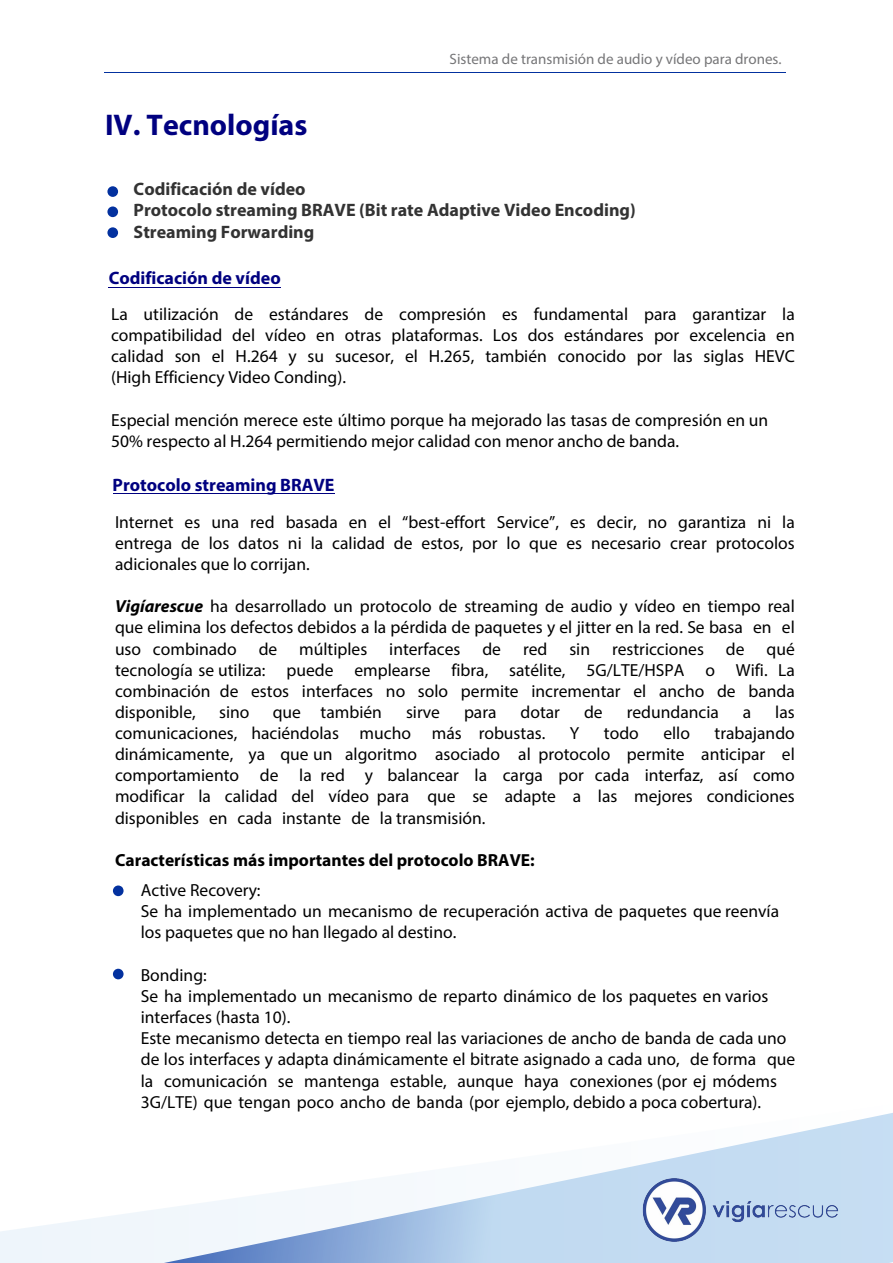
<style>
.page{position:relative;width:893px;height:1263px;background:#fff}
.page>*{position:absolute;margin:0;border:0;box-sizing:border-box;transform-origin:0 0}
.t1{font:700 30px "Myriad Pro";color:#000080}
.t2{font:700 18px "Myriad Pro";color:#333}
.t3{font:700 18px "Myriad Pro";color:#000080}
.t4{font:17.55px/21.1px "Myriad Pro";color:#000;text-align:justify}
.t5{font:700 17.55px "Myriad Pro";color:#000}
.t6{font:15px "Myriad Pro";color:#767678}
.s1{font-weight:400}
.s2{font-weight:700;font-style:italic}
</style>
<div class="page">
<hr style="left:105px;top:72px;width:681px;height:1px;background:#03319f">
<div style="left:107px;top:186px;width:11px;height:11px;background:#03319f;border-radius:50%"></div>
<div style="left:107px;top:206px;width:11px;height:11px;background:#03319f;border-radius:50%"></div>
<div style="left:107px;top:227px;width:11px;height:11px;background:#03319f;border-radius:50%"></div>
<hr style="left:109px;top:287px;width:172px;height:1px;background:#000080">
<hr style="left:113px;top:493px;width:221px;height:1px;background:#000080">
<svg style="left:0;top:1113px;width:893px;height:150px"></svg>
<div style="left:113px;top:885px;width:11px;height:11px;background:#03319f;border-radius:50%"></div>
<div style="left:113px;top:969px;width:11px;height:10px;background:#03319f;border-radius:50%"></div>
<img style="left:636px;top:1172px;width:208px;height:75px">
<h1 class="t1" style="left:105px;top:105px;width:204px">IV. Tecnologías</h1>
<p class="t6" style="left:450px;top:50px;width:333px">Sistema de transmisión de audio y vídeo para drones.</p>
<p class="t2" style="left:110px;top:177px;width:197px"><span class="s1">•</span> Codificación de vídeo</p>
<p class="t2" style="left:110px;top:199px;width:527px"><span class="s1">•</span> Protocolo streaming BRAVE (Bit rate Adaptive Video Encoding)</p>
<p class="t2" style="left:110px;top:220px;width:205px"><span class="s1">•</span> Streaming Forwarding</p>
<p class="t3" style="left:109px;top:266px;width:174px">Codificación de vídeo</p>
<p class="t4" style="left:111px;top:303px;width:685px">La utilización de estándares de compresión es fundamental para garantizar la compatibilidad del vídeo en otras plataformas. Los dos estándares por excelencia en calidad son el H.264 y su sucesor, el H.265, también conocido por las siglas HEVC (High Efficiency Video Conding).</p>
<p class="t4" style="left:111px;top:409px;width:659px">Especial mención merece este último porque ha mejorado las tasas de compresión en un<br>50% respecto al H.264 permitiendo mejor calidad con menor ancho de banda.</p>
<p class="t3" style="left:113px;top:473px;width:223px">Protocolo streaming BRAVE</p>
<p class="t4" style="left:115px;top:511px;width:681px">Internet es una red basada en el “best-effort Service”, es decir, no garantiza ni la entrega de los datos ni la calidad de estos, por lo que es necesario crear protocolos adicionales que lo corrijan.</p>
<p class="t4" style="left:115px;top:596px;width:681px"><span class="s2">Vigíarescue</span> ha desarrollado un protocolo de streaming de audio y vídeo en tiempo real que elimina los defectos debidos a la pérdida de paquetes y el jitter en la red. Se basa en el uso combinado</p>
<p class="t4" style="left:259px;top:638px;width:20px">de</p>
<p class="t4" style="left:299px;top:638px;width:70px">múltiples</p>
<p class="t4" style="left:389px;top:638px;width:73px">interfaces</p>
<p class="t4" style="left:482px;top:638px;width:20px">de</p>
<p class="t4" style="left:523px;top:638px;width:26px">red</p>
<p class="t4" style="left:569px;top:638px;width:22px">sin</p>
<p class="t4" style="left:612px;top:638px;width:93px">restricciones</p>
<p class="t4" style="left:726px;top:638px;width:20px">de</p>
<p class="t4" style="left:115px;top:638px;width:681px;text-indent:651px">qué tecnología se utiliza: puede emplearse fibra, satélite, 5G/LTE/HSPA o Wifi. La combinación de estos interfaces no solo permite incrementar el ancho de banda disponible,</p>
<p class="t4" style="left:219px;top:701px;width:32px">sino</p>
<p class="t4" style="left:273px;top:701px;width:111px">que también</p>
<p class="t4" style="left:406px;top:701px;width:35px">sirve</p>
<p class="t4" style="left:464px;top:701px;width:34px">para</p>
<p class="t4" style="left:521px;top:701px;width:41px">dotar</p>
<p class="t4" style="left:584px;top:701px;width:20px">de</p>
<p class="t4" style="left:627px;top:701px;width:94px">redundancia</p>
<p class="t4" style="left:743px;top:701px;width:10px">a</p>
<p class="t4" style="left:775px;top:701px;width:21px">las</p>
<p class="t4" style="left:115px;top:722px;width:432px">comunicaciones, haciéndolas mucho más robustas.</p>
<p class="t4" style="left:570px;top:722px;width:11px">Y</p>
<p class="t4" style="left:604px;top:722px;width:36px">todo</p>
<p class="t4" style="left:663px;top:722px;width:28px">ello</p>
<p class="t4" style="left:115px;top:722px;width:681px;text-indent:600px">trabajando dinámicamente, ya que un algoritmo asociado al protocolo permite anticipar el comportamiento de la red y balancear la carga por cada interfaz, así como modificar la calidad del vídeo para que se adapte a las mejores condiciones disponibles en cada instante de la transmisión.</p>
<p class="t5" style="left:115px;top:848px;width:421px">Características más importantes del protocolo BRAVE:</p>
<p class="t4" style="left:141px;top:879px;width:640px;text-align:left;text-indent:-25px">▪ Active Recovery:<br>Se ha implementado un mecanismo de recuperación activa de paquetes que reenvía los paquetes que no han llegado al destino.</p>
<p class="t4" style="left:141px;top:964px;width:656px;text-align:left;text-indent:-25px">▪ Bonding:<br>Se ha implementado un mecanismo de reparto dinámico de los paquetes en varios interfaces (hasta 10).<br>Este mecanismo detecta en tiempo real las variaciones de ancho de banda de cada uno de los interfaces y adapta dinámicamente el bitrate asignado a cada uno, de forma que la comunicación se mantenga estable, aunque haya conexiones (por ej módems 3G/LTE) que tengan poco ancho de banda (por ejemplo, debido a poca cobertura).</p>
</div>
